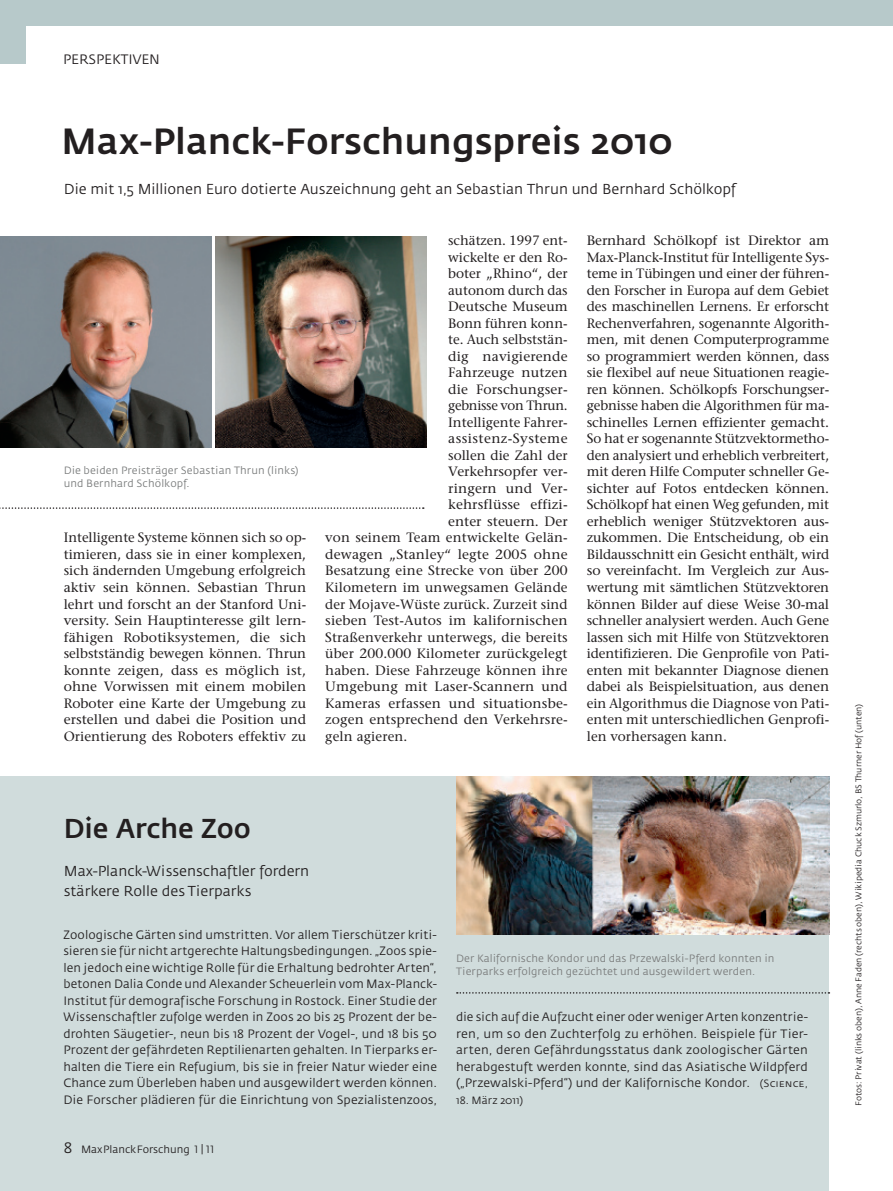
<style>
.page{position:relative;width:893px;height:1191px;background:#fff}
.page>*{position:absolute;margin:0;border:0;box-sizing:border-box;transform-origin:0 0}
.t1{font:500 36px "Fedra Sans";color:#231f20}
.t2{font:500 27px "Fedra Sans";letter-spacing:-.005em;color:#231f20}
.t3{font:14.25px/19.5px "Fedra Sans";color:#231f20}
.t4{font:13.5px/16.5px "Stone Serif";letter-spacing:.01em;color:#231f20;text-align:justify}
.t5{font:13.5px "Stone Serif";letter-spacing:-.02em;color:#231f20}
.t6{font:13.5px "Stone Serif";letter-spacing:.03em;color:#231f20}
.t7{font:13.5px "Fedra Sans";color:#231f20}
.t8{font:12px/16.5px "Fedra Sans";letter-spacing:.005em;color:#231f20;text-align:justify}
.t9{font:10.5px/13.5px "Fedra Sans";letter-spacing:.015em;color:#7a7c7c}
.t10{font:10.5px "Fedra Sans";color:#231f20}
.t11{font:8.25px "Fedra Sans";color:#231f20}
.s1{font-family:"Fedra Sans Book SC";font-size:15px}
.s2{font-family:"Fedra Sans Book SC"}
.s3{font-size:10.5px}
.s4{font-family:"Fedra Sans Book SC";font-size:10.5px}
</style>
<div class="page">
<div style="left:0;top:776px;width:829px;height:415px;background:#d0dcdc"></div>
<div style="left:0;top:0;width:26px;height:64px;background:#b7c9ca"></div>
<div style="left:0;top:0;width:893px;height:26px;background:#b7c9ca"></div>
<img style="left:456px;top:777px;width:373px;height:157px">
<svg style="left:457px;top:992px;width:372px;height:1px"></svg>
<svg style="left:0;top:507px;width:424px;height:2px"></svg>
<img style="left:216px;top:236px;width:211px;height:211px">
<img style="left:0;top:236px;width:211px;height:211px">
<p class="t7" style="left:63px;top:54px;width:99px">PERSPEKTIVEN</p>
<p class="t1" style="left:62px;top:127px;width:613px">Max-Planck-Forschungspreis 2010</p>
<p class="t3" style="left:64px;top:180px;width:674px">Die mit 1,5 Millionen Euro dotierte Auszeichnung geht an Sebastian Thrun und Bernhard Schölkopf</p>
<p class="t9" style="left:64px;top:464px;width:236px">Die beiden Preisträger Sebastian Thrun (links) und Bernhard Schölkopf.</p>
<p class="t4" style="left:64px;top:531px;width:244px">Intelligente Systeme können sich so op&shy;timieren, dass sie in einer komplexen, sich ändernden Umgebung erfolgreich aktiv sein können. Sebastian Thrun lehrt und forscht an der Stanford Uni&shy;versity. Sein Hauptinteresse gilt lern&shy;fähigen Robotiksystemen, die sich selbstständig bewegen können. Thrun konnte zeigen, dass es möglich ist, ohne Vorwissen mit einem mobilen Roboter eine Karte der Umgebung zu erstellen und dabei die Position und Orientierung des Roboters effektiv zu</p>
<p class="t4" style="left:448px;top:234px;width:121px">schätzen. 1997 ent-</p>
<p class="t4" style="left:448px;top:250px;width:121px">wickelte er den Ro-</p>
<p class="t4" style="left:448px;top:267px;width:121px">boter „Rhino“, der</p>
<p class="t4" style="left:448px;top:283px;width:121px">autonom durch das</p>
<p class="t4" style="left:448px;top:300px;width:121px">Deutsche Museum</p>
<p class="t4" style="left:448px;top:316px;width:121px">Bonn führen konn-</p>
<p class="t4" style="left:448px;top:333px;width:121px">te. Auch selbststän-</p>
<p class="t4" style="left:448px;top:349px;width:121px">dig navigierende</p>
<p class="t4" style="left:448px;top:366px;width:121px">Fahrzeuge nutzen</p>
<p class="t4" style="left:448px;top:382px;width:121px">die Forschungser-</p>
<p class="t5" style="left:448px;top:400px;width:121px">gebnisse von Thrun.</p>
<p class="t4" style="left:448px;top:415px;width:121px">Intelligente Fahrer-</p>
<p class="t6" style="left:448px;top:433px;width:121px">assistenz-Systeme</p>
<p class="t4" style="left:448px;top:448px;width:121px">sollen die Zahl der</p>
<p class="t4" style="left:448px;top:465px;width:121px">Verkehrsopfer ver-</p>
<p class="t4" style="left:448px;top:481px;width:121px">ringern und Ver-</p>
<p class="t4" style="left:448px;top:498px;width:121px">kehrsflüsse effizi-</p>
<p class="t4" style="left:448px;top:514px;width:121px">enter steuern. Der</p>
<p class="t4" style="left:325px;top:531px;width:244px">von seinem Team entwickelte Gelän-</p>
<p class="t4" style="left:325px;top:547px;width:244px">dewagen „Stanley“ legte 2005 ohne</p>
<p class="t4" style="left:325px;top:564px;width:244px">Besatzung eine Strecke von über 200</p>
<p class="t4" style="left:325px;top:580px;width:244px">Kilometern im unwegsamen Gelände</p>
<p class="t4" style="left:325px;top:597px;width:244px">der Mojave-Wüste zurück. Zurzeit sind</p>
<p class="t4" style="left:325px;top:613px;width:244px">sieben Test-Autos im kalifornischen</p>
<p class="t4" style="left:325px;top:630px;width:244px">Straßenverkehr unterwegs, die bereits</p>
<p class="t4" style="left:325px;top:646px;width:244px">über 200.000 Kilometer zurückgelegt</p>
<p class="t4" style="left:325px;top:663px;width:244px">haben. Diese Fahrzeuge können ihre</p>
<p class="t4" style="left:325px;top:679px;width:244px">Umgebung mit Laser-Scannern und</p>
<p class="t4" style="left:325px;top:696px;width:244px">Kameras erfassen und situationsbe-</p>
<p class="t4" style="left:325px;top:712px;width:244px">zogen entsprechend den Verkehrsre-</p>
<p class="t4" style="left:325px;top:729px;width:84px">geln agieren.</p>
<p class="t4" style="left:587px;top:234px;width:244px">Bernhard Schölkopf ist Direktor am Max-Planck-Institut für Intelligente Sys&shy;teme in Tübingen und einer der führen&shy;den Forscher in Europa auf dem Gebiet des maschinellen Lernens. Er erforscht Rechenverfahren, sogenannte Algorith&shy;men, mit denen Computerprogramme so programmiert werden können, dass sie flexibel auf neue Situationen reagie&shy;ren können. Schölkopfs Forschungser&shy;gebnisse haben die Algorithmen für ma&shy;schinelles Lernen effizienter gemacht.<br>So hat er sogenannte Stützvektormetho&shy;den analysiert und erheblich verbreitert, mit deren Hilfe Computer schneller Ge&shy;sichter auf Fotos entdecken können.<br>Schölkopf hat einen Weg gefunden, mit erheblich weniger Stützvektoren aus&shy;zukommen. Die Entscheidung, ob ein Bildausschnitt ein Gesicht enthält, wird so vereinfacht. Im Vergleich zur Aus&shy;wertung mit sämtlichen Stützvektoren können Bilder auf diese Weise 30-mal schneller analysiert werden. Auch Gene lassen sich mit Hilfe von Stützvektoren identifizieren. Die Genprofile von Pati&shy;enten mit bekannter Diagnose dienen dabei als Beispielsituation, aus denen ein Algorithmus die Diagnose von Pati&shy;enten mit unterschiedlichen Genprofi&shy;len vorhersagen kann.</p>
<p class="t2" style="left:64px;top:817px;width:188px">Die Arche Zoo</p>
<p class="t3" style="left:64px;top:862px;width:247px">Max-Planck-Wissenschaftler fordern stärkere Rolle des Tierparks</p>
<p class="t8" style="left:63px;top:927px;width:375px">Zoologische Gärten sind umstritten. Vor allem Tierschützer kriti&shy;sieren sie für nicht artgerechte Haltungsbedingungen. „Zoos spie&shy;len jedoch eine wichtige Rolle für die Erhaltung bedrohter Arten“, betonen Dalia Conde und Alexander Scheuerlein vom Max-Planck-Institut für demografische Forschung in Rostock. Einer Studie der Wissenschaftler zufolge werden in Zoos 20 bis 25 Prozent der be&shy;drohten Säugetier-, neun bis 18 Prozent der Vogel-, und 18 bis 50<br>Prozent der gefährdeten Reptilienarten gehalten. In Tierparks er&shy;halten die Tiere ein Refugium, bis sie in freier Natur wieder eine Chance zum Überleben haben und ausgewildert werden können.<br>Die Forscher plädieren für die Einrichtung von Spezialistenzoos,</p>
<p class="t10" style="left:64px;top:1145px;width:152px"><span class="s1">8</span> MaxPlanckForschung <span class="s2">1 | 11</span></p>
<p class="t9" style="left:456px;top:952px;width:320px">Der Kalifornische Kondor und das Przewalski-Pferd konnten in<br>Tierparks erfolgreich gezüchtet und ausgewildert werden.</p>
<p class="t8" style="left:456px;top:1009px;width:353px">die sich auf die Aufzucht einer oder weniger Arten konzentrie&shy;ren, um so den Zuchterfolg zu erhöhen. Beispiele für Tier - arten, deren Gefährdungsstatus dank zoologischer Gärten herabgestuft werden konnte, sind das Asiatische Wildpferd („Przewalski-Pferd“) und der Kalifornische Kondor. <span class="s3">(</span><span class="s4">Science</span><span class="s3">,</span></p>
<p class="t10" style="left:456px;top:1095px;width:69px">18. März 2011)</p>
<p class="t11" style="left:855px;top:1106px;width:404px;rotate:-90deg">Fotos: Privat (links oben), Anne Faden (rechts oben), Wikipedia Chuck Szmurlo, BS Thurner Hof (unten)</p>
</div>
